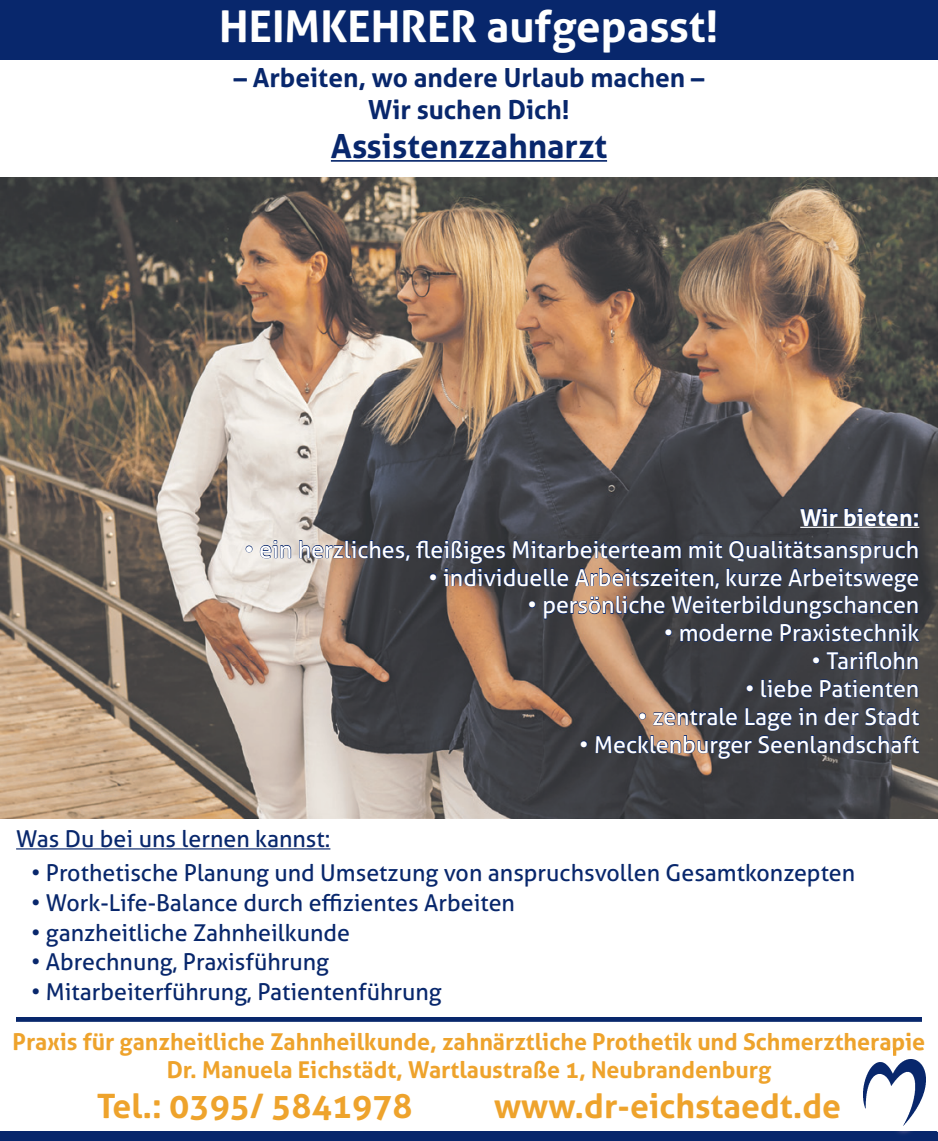
<style>
.page{position:relative;width:938px;height:1141px;background:#fff}
.page>*{position:absolute;margin:0;border:0;box-sizing:border-box;transform-origin:0 0}
.t1{font:700 43.75px "Aller";color:#fff}
.t2{font:700 33.6px "Aller";color:#eea32c}
.t3{font:700 33.25px "Aller";color:#08276c}
.t4{font:700 26.25px/31.5px "Aller";color:#08276c;text-align:center}
.t5{font:23.28px "Aller";color:#fff}
.t6{font:23.28px "Aller";color:#08276c}
.t7{font:700 23.28px/27.8px "Aller";color:#eea32c;text-align:center}
.t8{font:700 23.28px "Aller";color:#fff}
</style>
<div class="page">
<hr style="left:16px;top:1017px;width:905px;height:4px;background:#08276c">
<div style="left:0;top:1131px;width:938px;height:10px;background:#08276c"></div>
<img style="left:897px;top:1072px;width:40px;height:62px">
<img style="left:852px;top:1048px;width:72px;height:8px">
<img style="left:863px;top:1059px;width:62px;height:66px">
<hr style="left:16px;top:848px;width:314px;height:1px;background:#08276c">
<div style="left:0;top:0;width:938px;height:60px;background:#08276c"></div>
<img style="left:0;top:178px;width:938px;height:640px">
<hr style="left:331px;top:160px;width:276px;height:2px;background:#08276c">
<hr style="left:800px;top:527px;width:119px;height:1px;background:#fff">
<svg style="left:799px;top:507px;width:119px;height:20px;background:#353e53"></svg>
<svg style="left:245px;top:545px;width:8px;height:8px"></svg>
<svg style="left:259px;top:540px;width:33px;height:19px"></svg>
<svg style="left:298px;top:539px;width:622px;height:104px;background:#4e4b52"></svg>
<svg style="left:812px;top:656px;width:8px;height:9px"></svg>
<svg style="left:826px;top:651px;width:92px;height:19px;background:#323b51"></svg>
<svg style="left:745px;top:684px;width:9px;height:8px"></svg>
<svg style="left:760px;top:679px;width:53px;height:19px"></svg>
<svg style="left:819px;top:679px;width:99px;height:19px;background:#343d53"></svg>
<svg style="left:580px;top:740px;width:8px;height:8px"></svg>
<svg style="left:595px;top:707px;width:325px;height:52px;background:#454550"></svg>
<h1 class="t1" style="left:219px;top:-1px;width:501px">HEIMKEHRER aufgepasst!</h1>
<p class="t4" style="left:234px;top:62px;width:472px">– Arbeiten, wo andere Urlaub machen –<br>Wir suchen Dich!</p>
<h3 class="t3" style="left:331px;top:126px;width:278px">Assistenzzahnarzt</h3>
<p class="t8" style="left:800px;top:503px;width:121px">Wir bieten:</p>
<p class="t5" style="left:244px;top:535px;width:676px">• ein herzliches, fleißiges Mitarbeiterteam mit Qualitätsanspruch</p>
<p class="t5" style="left:428px;top:563px;width:492px">• individuelle Arbeitszeiten, kurze Arbeitswege</p>
<p class="t5" style="left:527px;top:591px;width:393px">• persönliche Weiterbildungschancen</p>
<p class="t5" style="left:664px;top:619px;width:257px">• moderne Praxistechnik</p>
<p class="t5" style="left:811px;top:647px;width:109px">• Tariflohn</p>
<p class="t5" style="left:745px;top:674px;width:176px">• liebe Patienten</p>
<p class="t5" style="left:637px;top:702px;width:283px">• zentrale Lage in der Stadt</p>
<p class="t5" style="left:579px;top:730px;width:341px">• Mecklenburger Seenlandschaft</p>
<p class="t6" style="left:16px;top:825px;width:316px">Was Du bei uns lernen kannst:</p>
<p class="t6" style="left:31px;top:859px;width:825px">• Prothetische Planung und Umsetzung von anspruchsvollen Gesamtkonzepten</p>
<p class="t6" style="left:31px;top:888px;width:485px">• Work-Life-Balance durch effizientes Arbeiten</p>
<p class="t6" style="left:31px;top:918px;width:320px">• ganzheitliche Zahnheilkunde</p>
<p class="t6" style="left:31px;top:948px;width:299px">• Abrechnung, Praxisführung</p>
<p class="t6" style="left:31px;top:978px;width:412px">• Mitarbeiterführung, Patientenführung</p>
<p class="t7" style="left:13px;top:1028px;width:914px">Praxis für ganzheitliche Zahnheilkunde, zahnärztliche Prothetik und Schmerztherapie<br>Dr. Manuela Eichstädt, Wartlaustraße 1, Neubrandenburg</p>
<h2 class="t2" style="left:97px;top:1086px;width:317px">Tel.: 0395/ 5841978</h2>
<h2 class="t2" style="left:494px;top:1086px;width:348px">www.dr-eichstaedt.de</h2>
</div>
